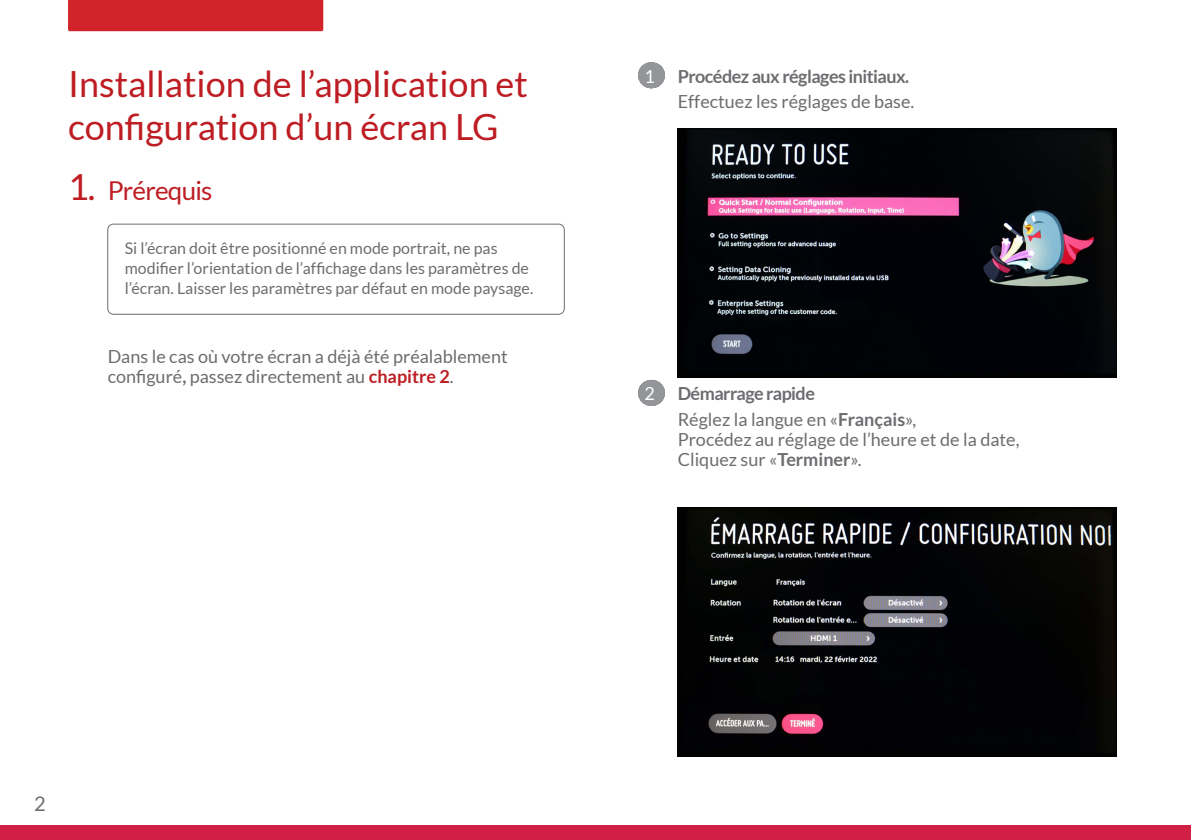
<style>
.page{position:relative;width:1191px;height:840px;background:#fff}
.page>*{position:absolute;margin:0;border:0;box-sizing:border-box;transform-origin:0 0}
.Titre_1{font:36px/43.2px "Lato";color:#bd1d23}
.t1{font:26px "Lato";letter-spacing:-.03em;color:#bd1d23}
.t2{font:20px "Lato";color:#6c6d70}
.texte_courant{font:18px/20px "Lato";color:#6c6d70}
.t3{font:700 18px "Lato";letter-spacing:-.03em;color:#6c6d70}
.t4{font:18px "Lato";color:#fff}
.Encadré{font:16px/20px "Lato";color:#6c6d70}
.s1{font-size:36px}
.s2{font-weight:700}
.s3{font-weight:700;color:#bd1d23}
</style>
<div class="page">
<div style="left:68px;top:0;width:255px;height:31px;background:#d1232a"></div>
<div style="left:0;top:824px;width:1191px;height:15px;background:#d12043"></div>
<div style="left:107px;top:223px;width:458px;height:91px;border:1px solid #6c6d70;border-radius:6px"></div>
<svg style="left:651px;top:62px;width:1px;height:26px"></svg>
<svg style="left:651px;top:379px;width:1px;height:26px"></svg>
<img style="left:677px;top:128px;width:439px;height:249px">
<img style="left:677px;top:507px;width:439px;height:249px">
<p class="Titre_1" style="left:68px;top:62px;width:461px">Installation de l’application et configuration d’un écran LG</p>
<p class="t1" style="left:68px;top:176px;width:146px"><span class="s1">1.</span> Prérequis</p>
<p class="Encadré" style="left:125px;top:238px;width:410px">Si l’écran doit être positionné en mode portrait, ne pas modifier l’orientation de l’affichage dans les paramètres de l’écran. Laisser les paramètres par défaut en mode paysage.</p>
<p class="texte_courant" style="left:108px;top:345px;width:401px">Dans le cas où votre écran a déjà été préalablement configuré<span class="s2">,</span> passez directement au <span class="s3">chapitre 2</span>.</p>
<p class="t4" style="left:644px;top:66px;width:12px">1</p>
<p class="t3" style="left:677px;top:66px;width:233px">Procédez aux réglages initiaux.</p>
<p class="texte_courant" style="left:677px;top:92px;width:238px">Effectuez les réglages de base.</p>
<p class="t4" style="left:644px;top:383px;width:12px">2</p>
<p class="t3" style="left:677px;top:383px;width:139px">Démarrage rapide</p>
<p class="texte_courant" style="left:677px;top:409px;width:240px">Réglez la langue en «<span class="s2">Français</span>»,</p>
<p class="texte_courant" style="left:677px;top:429px;width:343px">Procédez au réglage de l’heure et de la date,</p>
<p class="texte_courant" style="left:677px;top:449px;width:185px">Cliquez sur «<span class="s2">Terminer</span>».</p>
<p class="t2" style="left:34px;top:791px;width:13px">2</p>
</div>
